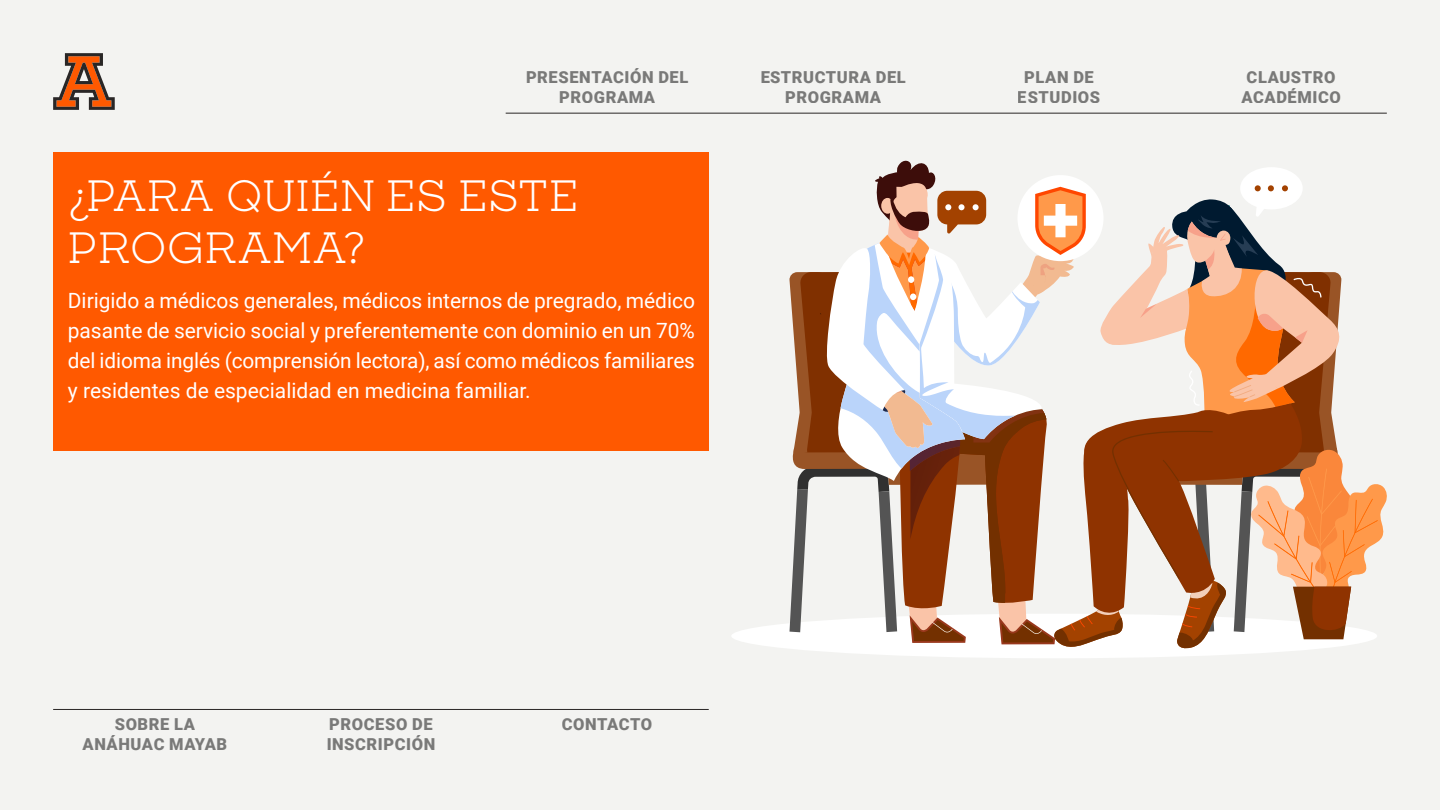
<style>
.page{position:relative;width:1440px;height:810px;background:#f3f3f1}
.page>*{position:absolute;margin:0;border:0;box-sizing:border-box;transform-origin:0 0}
.t1{font:42px/52.5px "Sharp Slab";letter-spacing:-.01em;color:#fff}
.t2{font:21px/30px "Roboto";color:#fff;text-align:justify}
.t3{font:900 16.5px/19.8px "Roboto";letter-spacing:.035em;color:#000;text-align:center}
</style>
<div class="page">
<hr style="left:506px;top:113px;width:881px;height:1px;background:#292626">
<hr style="left:53px;top:709px;width:656px;height:1px;background:#292626">
<div style="left:54px;top:152px;width:655px;height:299px;background:#ff5900"></div>
<div style="left:731px;top:614px;width:646px;height:44px;background:#fff;border-radius:50%"></div>
<svg style="left:789px;top:160px;width:598px;height:489px"></svg>
<svg style="left:53px;top:53px;width:62px;height:57px"></svg>
<p class="t3" style="left:526px;top:66px;width:164px">PRESENTACIÓN DEL<br>PROGRAMA</p>
<h1 class="t1" style="left:68px;top:168px;width:512px">¿PARA QUIÉN ES ESTE<br>PROGRAMA?</h1>
<p class="t2" style="left:68px;top:285px;width:629px">Dirigido a médicos generales, médicos internos de pregrado, médico pasante de servicio social y preferentemente con dominio en un 70% del idioma inglés (comprensión lectora), así como médicos familiares y residentes de especialidad en medicina familiar.</p>
<p class="t3" style="left:760px;top:66px;width:147px">ESTRUCTURA DEL<br>PROGRAMA</p>
<p class="t3" style="left:1018px;top:66px;width:84px">PLAN DE<br>ESTUDIOS</p>
<p class="t3" style="left:83px;top:714px;width:146px">SOBRE LA<br>ANÁHUAC MAYAB</p>
<p class="t3" style="left:327px;top:714px;width:110px;text-align:left">PROCESO DE<br>INSCRIPCIÓN</p>
<p class="t3" style="left:562px;top:714px;width:92px">CONTACTO</p>
<p class="t3" style="left:1241px;top:66px;width:101px">CLAUSTRO<br>ACADÉMICO</p>
</div>
